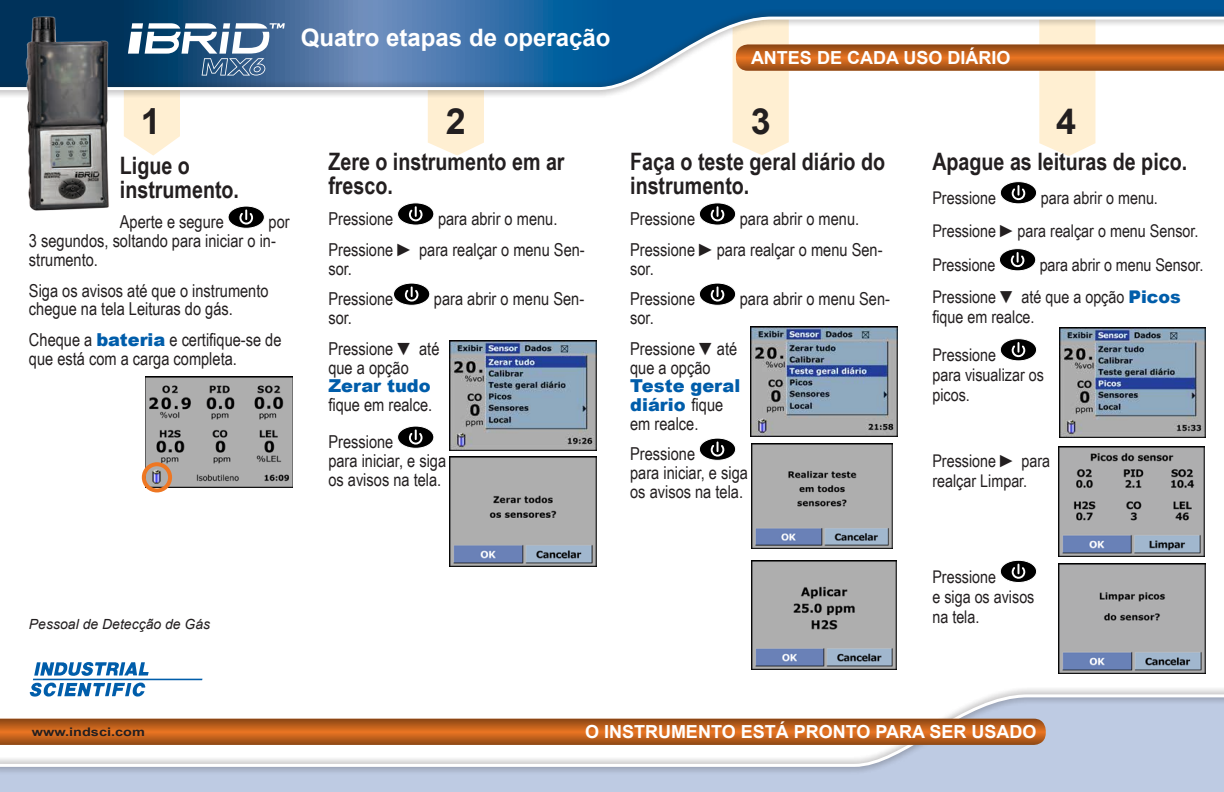
<style>
.page{position:relative;width:1224px;height:792px;background:#fff}
.page>*{position:absolute;margin:0;border:0;box-sizing:border-box;transform-origin:0 0}
.t1{font:700 36px "Arial";color:#231f20}
.t2{font:700 24px/24px "Arial Narrow";color:#231f20}
.t3{font:700 24px "Arial";color:#fff}
.t4{font:700 18px "Arial";color:#fff}
.t5{font:17.8px/30.7px "Arial Narrow";color:#231f20}
.t6{font:17.8px/18.7px "Arial MT Black";color:#005daa}
.t7{font:17.5px/20px "Arial Narrow";color:#231f20}
.t8{font:italic 14px "Arial";color:#231f20}
.t9{font:700 11.9px "Arial Narrow";color:#231f20;scale:1.49 1}
.s1{font-family:"Arial MT Black";color:#005daa}
.s2{font-family:"Arial Narrow";color:#231f20}
</style>
<div class="page">
<div style="left:699px;top:203px;width:37px;height:22px;background:#000;border-radius:50%"></div>
<div style="left:699px;top:203px;width:37px;height:22px;border:1px solid #fff;border-radius:50%"></div>
<svg style="left:710px;top:205px;width:14px;height:17px"></svg>
<div style="left:699px;top:283px;width:37px;height:22px;background:#000;border-radius:50%"></div>
<div style="left:699px;top:283px;width:37px;height:22px;border:1px solid #fff;border-radius:50%"></div>
<svg style="left:710px;top:285px;width:14px;height:17px"></svg>
<div style="left:699px;top:438px;width:37px;height:22px;background:#000;border-radius:50%"></div>
<div style="left:699px;top:438px;width:37px;height:22px;border:1px solid #fff;border-radius:50%"></div>
<svg style="left:710px;top:440px;width:14px;height:17px"></svg>
<div style="left:0;top:775px;width:1224px;height:17px;background:#becbe3"></div>
<div style="left:0;top:686px;width:1224px;height:89px;background:#231f20;opacity:.75"></div>
<svg style="left:0;top:693px;width:1224px;height:75px"></svg>
<svg style="left:0;top:719px;width:1046px;height:26px;background:#ba5e1c"></svg>
<div style="left:398px;top:203px;width:36px;height:22px;background:#000;border-radius:50%"></div>
<div style="left:397px;top:203px;width:37px;height:22px;border:1px solid #fff;border-radius:50%"></div>
<svg style="left:408px;top:205px;width:15px;height:17px"></svg>
<div style="left:394px;top:283px;width:36px;height:22px;background:#000;border-radius:50%"></div>
<div style="left:393px;top:283px;width:37px;height:22px;border:1px solid #fff;border-radius:50%"></div>
<svg style="left:404px;top:285px;width:15px;height:17px"></svg>
<div style="left:398px;top:426px;width:36px;height:22px;background:#000;border-radius:50%"></div>
<div style="left:397px;top:426px;width:37px;height:22px;border:1px solid #fff;border-radius:50%"></div>
<svg style="left:408px;top:428px;width:15px;height:17px"></svg>
<svg style="left:428px;top:98px;width:56px;height:58px;background:#fff0d7"></svg>
<svg style="left:0;top:0;width:733px;height:9px;background:#235f95"></svg>
<div style="left:0;top:9px;width:1224px;height:89px;background:#231f20;opacity:.75"></div>
<svg style="left:0;top:15px;width:733px;height:77px;background:#5283b0"></svg>
<svg style="left:124px;top:0;width:161px;height:156px"></svg>
<svg style="left:29px;top:662px;width:173px;height:35px"></svg>
<img style="left:15px;top:9px;width:105px;height:202px">
<div style="left:228px;top:206px;width:36px;height:22px;background:#000;border-radius:50%"></div>
<div style="left:228px;top:206px;width:37px;height:22px;border:1px solid #fff;border-radius:50%"></div>
<svg style="left:239px;top:208px;width:15px;height:17px"></svg>
<img style="left:146px;top:377px;width:147px;height:110px">
<img style="left:450px;top:340px;width:146px;height:110px">
<img style="left:450px;top:457px;width:147px;height:110px">
<img style="left:751px;top:326px;width:147px;height:110px">
<img style="left:751px;top:443px;width:142px;height:105px">
<img style="left:751px;top:561px;width:146px;height:109px">
<div style="left:1000px;top:182px;width:37px;height:22px;background:#000;border-radius:50%"></div>
<div style="left:1000px;top:182px;width:37px;height:22px;border:1px solid #fff;border-radius:50%"></div>
<svg style="left:1011px;top:184px;width:15px;height:17px"></svg>
<div style="left:999px;top:249px;width:37px;height:22px;background:#000;border-radius:50%"></div>
<div style="left:999px;top:249px;width:37px;height:22px;border:1px solid #fff;border-radius:50%"></div>
<svg style="left:1010px;top:251px;width:14px;height:17px"></svg>
<div style="left:1000px;top:339px;width:37px;height:22px;background:#000;border-radius:50%"></div>
<div style="left:1000px;top:339px;width:37px;height:22px;border:1px solid #fff;border-radius:50%"></div>
<svg style="left:1011px;top:341px;width:15px;height:17px"></svg>
<div style="left:1000px;top:560px;width:37px;height:22px;background:#000;border-radius:50%"></div>
<div style="left:1000px;top:560px;width:37px;height:23px;border:1px solid #fff;border-radius:50%"></div>
<svg style="left:1011px;top:563px;width:14px;height:16px"></svg>
<img style="left:1059px;top:328px;width:146px;height:109px">
<img style="left:1059px;top:564px;width:146px;height:109px">
<img style="left:1058px;top:447px;width:146px;height:109px">
<svg style="left:733px;top:0;width:491px;height:156px"></svg>
<div style="left:142px;top:462px;width:30px;height:30px;border:4px solid #ee7723;border-radius:50%"></div>
<h2 class="t3" style="left:301px;top:21px;width:311px">Quatro etapas de operação</h2>
<p class="t4" style="left:751px;top:45px;width:261px">ANTES DE CADA USO DIÁRIO</p>
<h1 class="t1" style="left:141px;top:98px;width:22px">1</h1>
<h1 class="t1" style="left:446px;top:98px;width:22px">2</h1>
<h1 class="t1" style="left:751px;top:98px;width:22px">3</h1>
<h1 class="t1" style="left:1056px;top:98px;width:22px">4</h1>
<h2 class="t2" style="left:120px;top:152px;width:121px">Ligue o instrumento.</h2>
<p class="t5" style="left:120px;top:206px;width:105px">Aperte e segure</p>
<p class="t5" style="left:29px;top:212px;width:262px;line-height:18.7px;text-indent:240px">por<br>3 segundos, soltando para iniciar o in&shy;strumento.</p>
<p class="t5" style="left:29px;top:280px;width:241px;line-height:18.7px">Siga os avisos até que o instrumento chegue na tela Leituras do gás.</p>
<p class="t5" style="left:29px;top:330px;width:254px;line-height:18.7px">Cheque a <span class="s1">bateria</span> e certifique-se de que está com a carga completa.</p>
<p class="t8" style="left:29px;top:615px;width:183px">Pessoal de Detecção de Gás</p>
<p class="t9" style="left:32px;top:723px;width:77px">www.indsci.com</p>
<h2 class="t2" style="left:328px;top:149px;width:238px">Zere o instrumento em ar fresco.</h2>
<p class="t5" style="left:328px;top:203px;width:66px">Pressione</p>
<p class="t5" style="left:328px;top:203px;width:258px;text-indent:110px">para abrir o menu.<br>Pressione ► para realçar o menu Sen-</p>
<p class="t5" style="left:328px;top:252px;width:66px">sor.<br>Pressione</p>
<p class="t5" style="left:434px;top:283px;width:152px">para abrir o menu Sen-</p>
<p class="t5" style="left:328px;top:302px;width:113px">sor.<br>Pressione ▼ até</p>
<p class="t5" style="left:328px;top:351px;width:82px">que a opção</p>
<p class="t6" style="left:328px;top:377px;width:104px">Zerar tudo</p>
<p class="t5" style="left:328px;top:385px;width:105px;line-height:37.4px">fique em realce.<br>Pressione</p>
<p class="t5" style="left:328px;top:451px;width:119px;line-height:18.7px">para iniciar, e siga os avisos na tela.</p>
<h2 class="t2" style="left:630px;top:149px;width:256px">Faça o teste geral diário do instrumento.</h2>
<p class="t5" style="left:630px;top:203px;width:66px">Pressione</p>
<p class="t5" style="left:630px;top:203px;width:254px;text-indent:110px">para abrir o menu.<br>Pressione ►para realçar o menu Sen-</p>
<p class="t5" style="left:630px;top:252px;width:66px">sor.<br>Pressione</p>
<p class="t5" style="left:740px;top:283px;width:152px">para abrir o menu Sen-</p>
<p class="t5" style="left:630px;top:302px;width:108px">sor.<br>Pressione ▼até</p>
<p class="t5" style="left:630px;top:351px;width:82px">que a opção</p>
<p class="t6" style="left:630px;top:377px;width:112px">Teste geral diário <span class="s2">fique</span></p>
<p class="t5" style="left:630px;top:407px;width:70px">em realce.<br>Pressione</p>
<p class="t5" style="left:630px;top:463px;width:119px;line-height:18.7px">para iniciar, e siga os avisos na tela.</p>
<h2 class="t2" style="left:932px;top:149px;width:256px">Apague as leituras de pico.</h2>
<p class="t7" style="left:932px;top:187px;width:65px">Pressione</p>
<p class="t7" style="left:932px;top:180px;width:268px;line-height:33.5px;text-indent:108px">para abrir o menu.<br>Pressione ►para realçar o menu Sensor.<br>Pressione</p>
<p class="t7" style="left:932px;top:248px;width:273px;line-height:32px;text-indent:107px">para abrir o menu Sensor.<br>Pressione ▼ até que a opção <span class="s1">Picos</span></p>
<p class="t7" style="left:932px;top:297px;width:104px;line-height:38px">fique em realce.<br>Pressione</p>
<p class="t7" style="left:932px;top:364px;width:113px">para visualizar os picos.</p>
<p class="t7" style="left:932px;top:450px;width:119px">Pressione ► para realçar Limpar.</p>
<p class="t7" style="left:932px;top:566px;width:104px">Pressione<br>e siga os avisos na tela.</p>
<p class="t4" style="left:585px;top:720px;width:453px">O INSTRUMENTO ESTÁ PRONTO PARA SER USADO</p>
</div>
